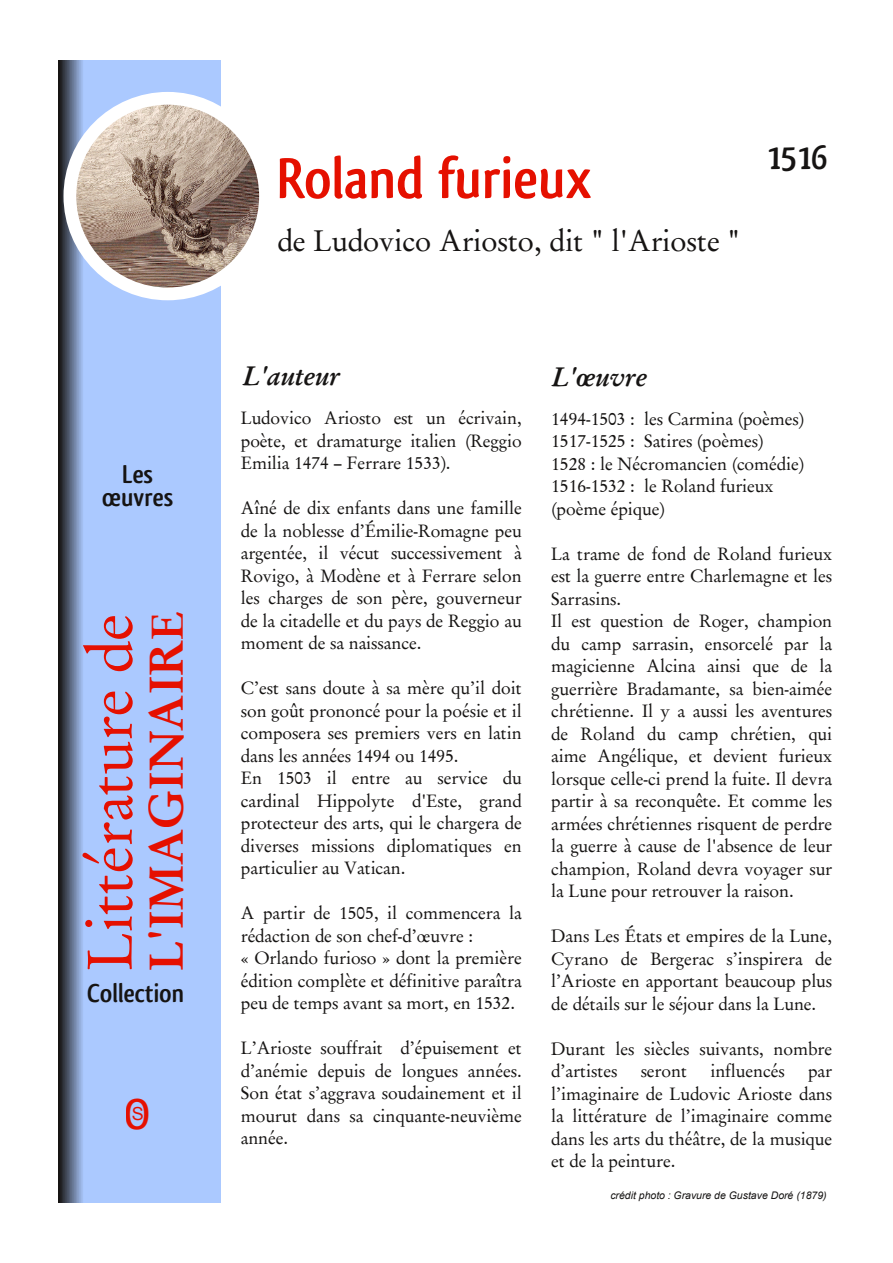
<style>
.page{position:relative;width:893px;height:1263px;background:#fff}
.page>*{position:absolute;margin:0;border:0;box-sizing:border-box;transform-origin:0 0}
.t1{font:63px "Garamond No 8";color:#e51000}
.t2{font:700 60px "Qlassik";color:#e51000}
.t3{font:500 48px "Garamond No 8";color:#e51000}
.t4{font:500 45px "Qlassik";color:#e51000}
.t5{font:700 36px "Qlassik";color:#161413}
.t6{font:30px "Garamond No 8";color:#161413}
.t7{font:700 27px/22.5px "Qlassik";color:#161413;text-align:center}
.t8{font:27px "Garamond No 8 Med Ita";color:#161413}
.t9{font:18px/22.5px "Garamond No 8";color:#161413;text-align:justify}
.t10{font:18px "Arial";color:#e51000}
.t11{font:italic 10.5px "Arial";color:#161413}
.s1{font-size:45px}
.s2{font-family:"Arial"}
</style>
<div class="page">
<svg style="left:58px;top:60px;width:163px;height:1142px;background:#9db8e9"></svg>
<img style="left:70px;top:98px;width:188px;height:196px">
<div style="left:64px;top:92px;width:208px;height:208px;border:13px solid #fff;border-radius:50%"></div>
<h3 class="t7" style="left:102px;top:464px;width:73px">Les œuvres</h3>
<h1 class="t1" style="left:72px;top:971px;width:358px;rotate:-90deg">Littérature de</h1>
<h3 class="t3" style="left:138px;top:971px;width:360px;rotate:-90deg">L'IMAGINAIR<span class="s1">E</span></h3>
<h3 class="t7" style="left:87px;top:983px;width:99px">Collection</h3>
<h3 class="t4" style="left:125px;top:1095px;width:27px">O</h3>
<p class="t10" style="left:132px;top:1104px;width:13px">S</p>
<h2 class="t2" style="left:277px;top:153px;width:316px">Roland furieux</h2>
<h3 class="t6" style="left:277px;top:223px;width:464px">de Ludovico Ariosto, dit " l'Arioste "</h3>
<h3 class="t5" style="left:767px;top:142px;width:62px">1516</h3>
<h3 class="t8" style="left:243px;top:359px;width:98px">L'auteur</h3>
<h3 class="t8" style="left:552px;top:361px;width:96px">L'œuvre</h3>
<p class="t9" style="left:241px;top:407px;width:282px">Ludovico Ariosto est un écrivain, poète, et dramaturge italien (Reggio Emilia 1474 – Ferrare 1533).</p>
<p class="t9" style="left:241px;top:497px;width:282px">Aîné de dix enfants dans une famille de la noblesse d’Émilie-Romagne peu argentée, il vécut successivement à Rovigo, à Modène et à Ferrare selon les charges de son père, gouverneur de la citadelle et du pays de Reggio au moment de sa naissance.</p>
<p class="t9" style="left:241px;top:677px;width:282px;text-align:left">C’est sans doute à sa mère qu’il doit son goût prononcé pour la poésie et il composera ses premiers vers en latin dans les années 1494 ou 1495.<br>En 1503 il entre au service du cardinal Hippolyte d'Este, grand protecteur des arts, qui le chargera de diverses missions diplomatiques en particulier au Vatican.</p>
<p class="t9" style="left:241px;top:902px;width:282px;text-align:left">A partir de 1505, il commencera la rédaction de son chef-d’œuvre :<br>« Orlando furioso » dont la première édition complète et définitive paraîtra peu de temps avant sa mort, en 1532.</p>
<p class="t9" style="left:241px;top:1037px;width:282px">L’Arioste souffrait d’épuisement et d’anémie depuis de longues années.<br>Son état s’aggrava soudainement et il mourut dans sa cinquante-neuvième année.</p>
<p class="t9" style="left:551px;top:407px;width:254px;text-align:left">1494-1503 : les Carmina (poèmes)<br>1517-1525 : Satires (poèmes)<br>1528 : le Nécromancien (comédie)<br>1516-1532 : le Roland furieux (poème épique)</p>
<p class="t9" style="left:551px;top:542px;width:282px;text-align:left">La trame de fond de Roland furieux est la guerre entre Charlemagne et les Sarrasins.<br>Il est question de Roger, champion du camp sarrasin, ensorcelé par la magicienne Alcina ainsi que de la guerrière Bradamante, sa bien-aimée chrétienne. Il y a aussi les aventures de Roland du camp chrétien, qui aime Angélique, et devient furieux lorsque celle-ci prend la fuite. Il devra partir à sa reconquête. Et comme les armées chrétiennes risquent de perdre la guerre à cause de l'absence de leur champion<span class="s2">,</span> Roland devra voyager sur la Lune pour retrouver la raison.</p>
<p class="t9" style="left:551px;top:925px;width:282px">Dans Les États et empires de la Lune, Cyrano de Bergerac s’inspirera de l’Arioste en apportant beaucoup plus de détails sur le séjour dans la Lune.</p>
<p class="t9" style="left:551px;top:1037px;width:282px">Durant les siècles suivants, nombre d’artistes</p>
<p class="t9" style="left:641px;top:1060px;width:48px">seront</p>
<p class="t9" style="left:710px;top:1060px;width:76px">influencés</p>
<p class="t9" style="left:551px;top:1060px;width:282px;text-indent:257px">par l’imaginaire de Ludovic Arioste dans la littérature de l’imaginaire comme dans les arts du théâtre, de la musique et de la peinture.</p>
<p class="t11" style="left:610px;top:1190px;width:218px">crédit photo : Gravure de Gustave Doré (1879)</p>
</div>
